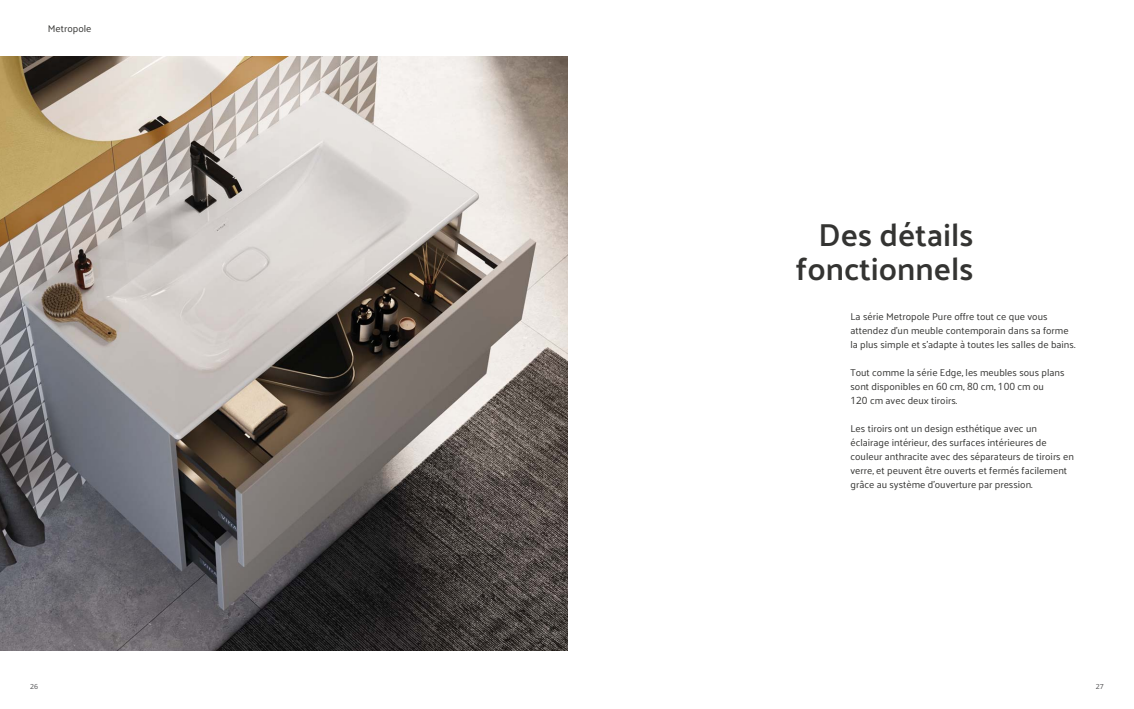
<style>
.page{position:relative;width:1134px;height:709px;background:#fff}
.page>*{position:absolute;margin:0;border:0;box-sizing:border-box;transform-origin:0 0}
.t1{font:600 32px/34px "Palanquin";color:#343432;text-align:right}
.t2{font:10px/14px "Palanquin";color:#343432}
.t3{font:7px "Open Sans";color:#4c4c4e}
.s1{font-family:"Open Sans"}
</style>
<div class="page">
<img style="left:0;top:57px;width:567px;height:594px">
<p class="t2" style="left:48px;top:23px;width:45px">Metropole</p>
<h1 class="t1" style="left:796px;top:221px;width:179px">Des détails fonctionnels</h1>
<p class="t2" style="left:850px;top:310px;width:226px">La série Metropole Pure offre tout ce que vous attendez d’un meuble contemporain dans sa forme la plus simple et s’adapte à toutes les salles de bains.</p>
<p class="t2" style="left:850px;top:366px;width:215px">Tout comme la série Edge, les meubles sous plans sont disponibles en <span class="s1">60</span> cm, <span class="s1">80</span> cm, <span class="s1">100</span> cm ou<br><span class="s1">120</span> cm avec deux tiroirs.</p>
<p class="t2" style="left:850px;top:422px;width:225px">Les tiroirs ont un design esthétique avec un éclairage intérieur, des surfaces intérieures de couleur anthracite avec des séparateurs de tiroirs en verre, et peuvent être ouverts et fermés facilement grâce au système d’ouverture par pression.</p>
<p class="t3" style="left:30px;top:682px;width:10px">26</p>
<p class="t3" style="left:1096px;top:682px;width:10px">27</p>
</div>
